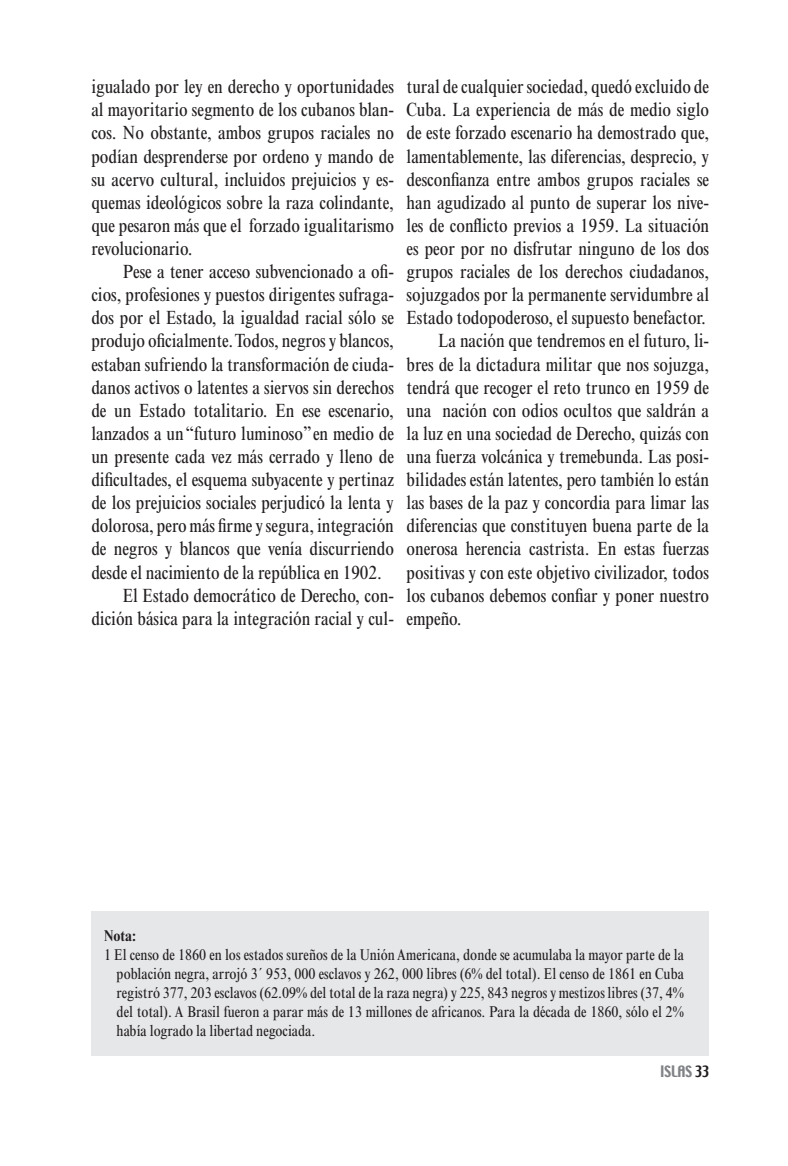
<style>
.page{position:relative;width:788px;height:1166px;background:#fff}
.page>*{position:absolute;margin:0;border:0;box-sizing:border-box;transform-origin:0 0}
.PárrafoArtículos{font:condensed 19.25px/23.1px "Times New Roman";letter-spacing:-.005em;color:#231f20;text-align:justify}
.Notas{font:condensed 15.75px/18.9px "Times New Roman";color:#231f20;text-align:justify}
.Notas-2{font:700 condensed 15.75px "Times New Roman";color:#231f20}
.t1{font:14px "Techno";letter-spacing:-.005em;color:#808285}
.s1{color:#231f20}
</style>
<div class="page">
<div style="left:91px;top:910px;width:618px;height:145px;background:#e6e7e9"></div>
<p class="PárrafoArtículos" style="left:91px;top:75px;width:304px">igualado por ley en derecho y oportunidades al mayoritario segmento de los cubanos blan&shy;cos. No obstante, ambos grupos raciales no podían desprenderse por ordeno y mando de su acervo cultural, incluidos prejuicios y es&shy;quemas ideológicos sobre la raza colindante, que pesaron más que el forzado igualitarismo revolucionario.</p>
<p class="PárrafoArtículos" style="left:91px;top:260px;width:304px;text-indent:31px">Pese a tener acceso subvencionado a ofi&shy;cios, profesiones y puestos dirigentes sufraga&shy;dos por el Estado, la igualdad racial sólo se produjo oficialmente. Todos, negros y blancos, estaban sufriendo la transformación de ciuda&shy;danos activos o latentes a siervos sin derechos de un Estado totalitario. En ese escenario, lanzados a un “futuro luminoso” en medio de un presente cada vez más cerrado y lleno de dificultades, el esquema subyacente y pertinaz de los prejuicios sociales perjudicó la lenta y dolorosa, pero más firme y segura, integración de negros y blancos que venía discurriendo desde el nacimiento de la república en 1902.</p>
<p class="PárrafoArtículos" style="left:91px;top:583px;width:304px;text-align:right">El Estado democrático de Derecho, con&shy;dición básica para la integración racial y cul-</p>
<p class="PárrafoArtículos" style="left:406px;top:75px;width:304px">tural de cualquier sociedad, quedó excluido de Cuba. La experiencia de más de medio siglo de este forzado escenario ha demostrado que, lamentablemente, las diferencias, desprecio, y desconfianza entre ambos grupos raciales se han agudizado al punto de superar los nive&shy;les de conflicto previos a 1959. La situación es peor por no disfrutar ninguno de los dos grupos raciales de los derechos ciudadanos, sojuzgados por la permanente servidumbre al Estado todopoderoso, el supuesto benefactor.</p>
<p class="PárrafoArtículos" style="left:406px;top:329px;width:304px;text-indent:32px">La nación que tendremos en el futuro, li&shy;bres de la dictadura militar que nos sojuzga, tendrá que recoger el reto trunco en 1959 de una nación con odios ocultos que saldrán a la luz en una sociedad de Derecho, quizás con una fuerza volcánica y tremebunda. Las posi&shy;bilidades están latentes, pero también lo están las bases de la paz y concordia para limar las diferencias que constituyen buena parte de la onerosa herencia castrista. En estas fuerzas positivas y con este objetivo civilizador, todos los cubanos debemos confiar y poner nuestro empeño.</p>
<p class="Notas-2" style="left:104px;top:927px;width:34px">Nota:</p>
<p class="Notas" style="left:117px;top:945px;width:569px;text-indent:-13px">1 El censo de 1860 en los estados sureños de la Unión Americana, donde se acumulaba la mayor parte de la población negra, arrojó 3´ 953, 000 esclavos y 262, 000 libres (6% del total). El censo de 1861 en Cuba registró 377, 203 esclavos (62.09% del total de la raza negra) y 225, 843 negros y mestizos libres (37, 4% del total). A Brasil fueron a parar más de 13 millones de africanos. Para la década de 1860, sólo el 2% había logrado la libertad negociada.</p>
<p class="t1" style="left:660px;top:1061px;width:51px">ISLAS <span class="s1">33</span></p>
</div>
